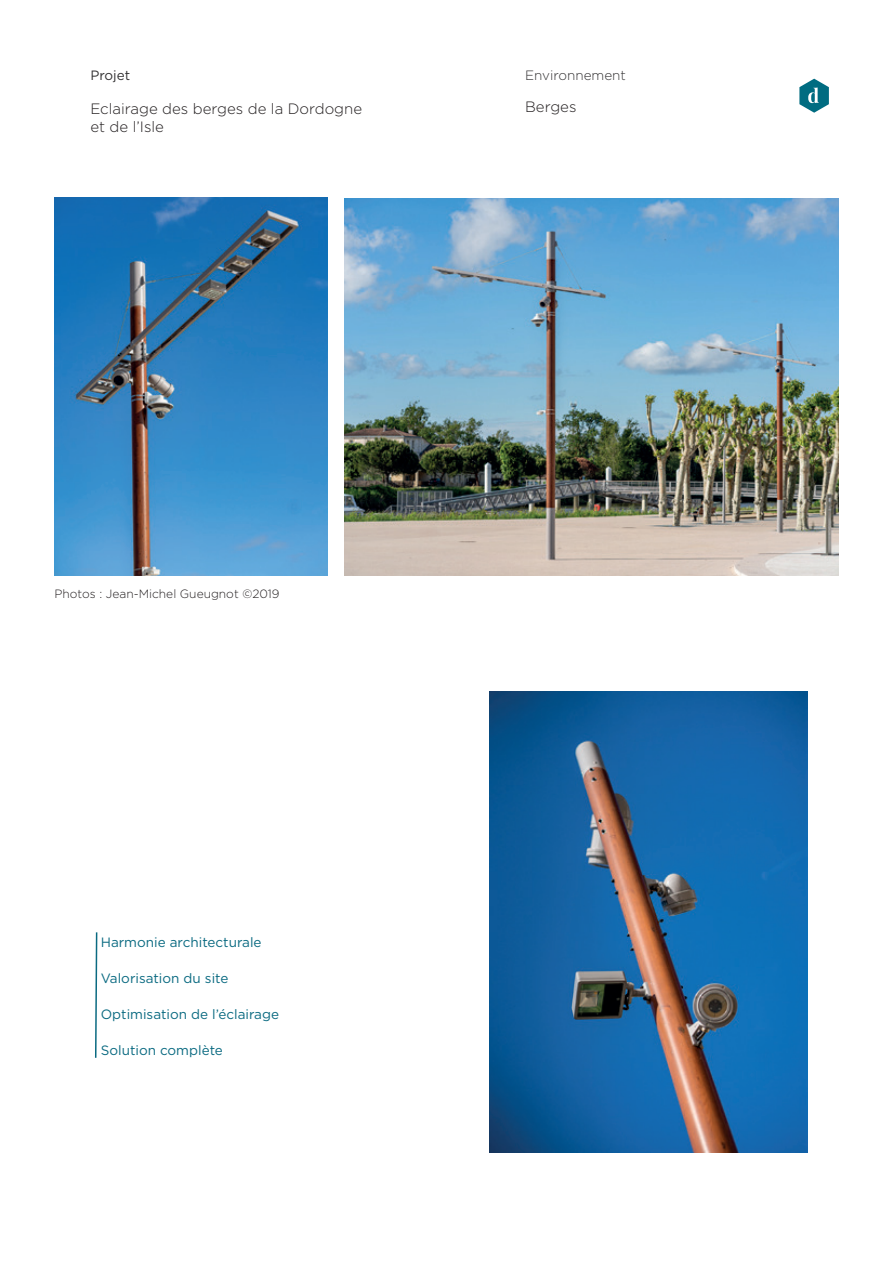
<style>
.page{position:relative;width:893px;height:1263px;background:#fff}
.page>*{position:absolute;margin:0;border:0;box-sizing:border-box;transform-origin:0 0}
.t1{font:300 15px/18px "Gotham";color:#231f20}
.t2{font:13.5px "Gotham";color:#0a6a81}
.t3{font:300 13.5px "Gotham";color:#333233}
.t4{font:13.5px "Gotham";color:#333233}
.t5{font:300 12px "Gotham";color:#231f20}
</style>
<div class="page">
<svg style="left:799px;top:79px;width:30px;height:34px"></svg>
<img style="left:54px;top:198px;width:273px;height:377px">
<img style="left:344px;top:199px;width:495px;height:376px">
<svg style="left:95px;top:932px;width:3px;height:126px"></svg>
<img style="left:489px;top:692px;width:319px;height:461px">
<p class="t4" style="left:90px;top:66px;width:41px">Projet</p>
<p class="t1" style="left:90px;top:99px;width:273px">Eclairage des berges de la Dordogne et de l’Isle</p>
<p class="t3" style="left:525px;top:67px;width:102px">Environnement</p>
<p class="t1" style="left:525px;top:97px;width:53px">Berges</p>
<p class="t5" style="left:55px;top:586px;width:227px">Photos : Jean-Michel Gueugnot ©2019</p>
<p class="t2" style="left:101px;top:933px;width:162px">Harmonie architecturale</p>
<p class="t2" style="left:101px;top:969px;width:129px">Valorisation du site</p>
<p class="t2" style="left:101px;top:1005px;width:180px">Optimisation de l’éclairage</p>
<p class="t2" style="left:101px;top:1041px;width:124px">Solution complète</p>
</div>
